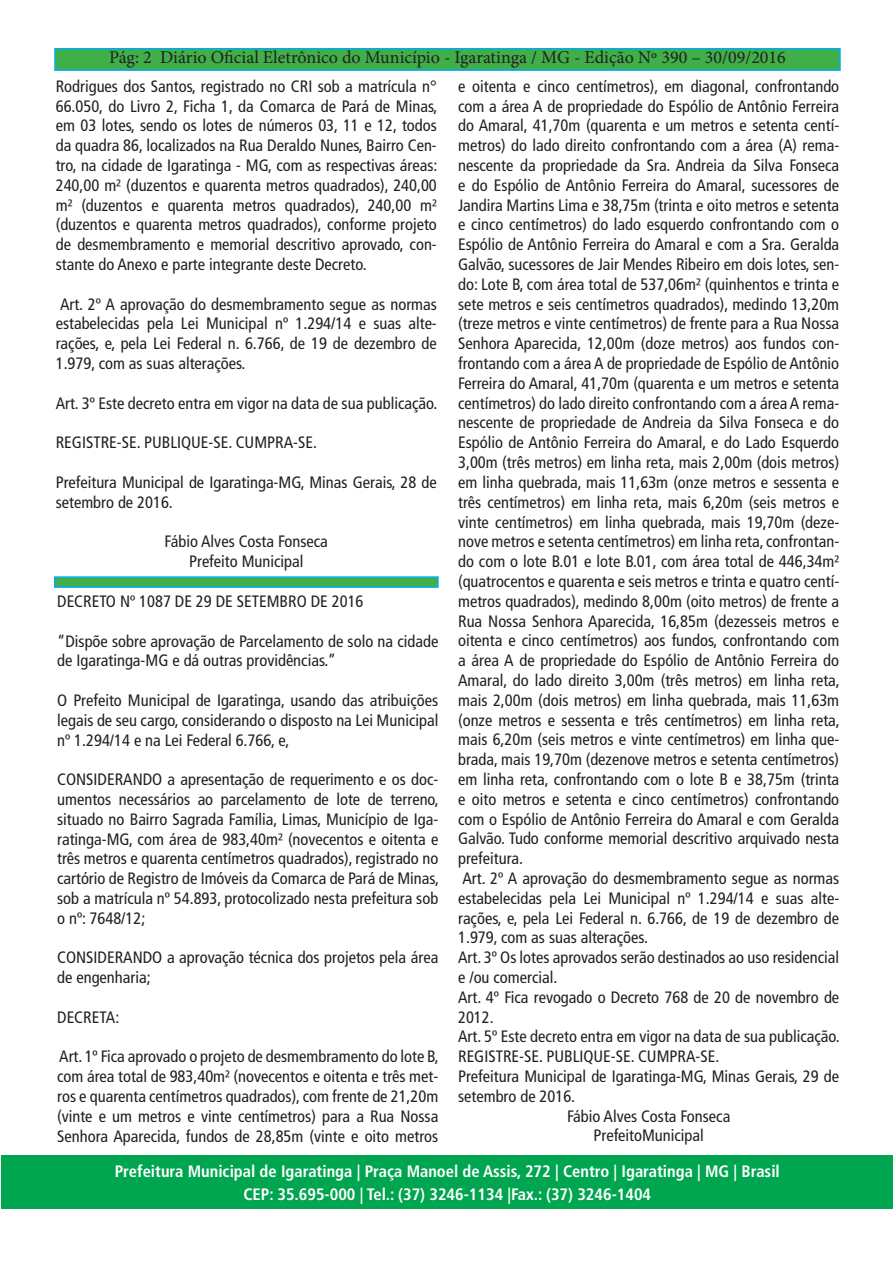
<style>
.page{position:relative;width:893px;height:1263px;background:#fff}
.page>*{position:absolute;margin:0;border:0;box-sizing:border-box;transform-origin:0 0}
.t1{font:18px "Minion Pro";color:#231f20}
.t2{font:condensed 16.5px/19.8px "Frutiger LT Std";color:#231f20;text-align:justify}
.t3{font:700 condensed 16.5px "Frutiger LT Std";color:#fff}
</style>
<div class="page">
<div style="left:1px;top:1155px;width:892px;height:54px;background:#00a54f"></div>
<div style="left:55px;top:49px;width:785px;height:21px;background:#40ae49"></div>
<div style="left:54px;top:48px;width:787px;height:23px;border:2px solid #00aeef"></div>
<div style="left:54px;top:576px;width:385px;height:12px;background:#40ae49;border:2px solid #00aeef"></div>
<p class="t1" style="left:109px;top:45px;width:678px">Pág: 2 Diário Oficial Eletrônico do Município - Igaratinga / MG - Edição Nº 390 – 30/09/2016</p>
<p class="t2" style="left:56px;top:76px;width:383px">Rodrigues dos Santos, registrado no CRI sob a matrícula n° 66.050, do Livro 2, Ficha 1, da Comarca de Pará de Minas, em 03 lotes, sendo os lotes de números 03, 11 e 12, todos da quadra 86, localizados na Rua Deraldo Nunes, Bairro Cen&shy;tro, na cidade de Igaratinga - MG, com as respectivas áreas:<br>240,00 m² (duzentos e quarenta metros quadrados), 240,00 m² (duzentos e quarenta metros quadrados), 240,00 m² (duzentos e quarenta metros quadrados), conforme projeto de desmembramento e memorial descritivo aprovado, con&shy;stante do Anexo e parte integrante deste Decreto.</p>
<p class="t2" style="left:56px;top:294px;width:383px">Art. 2º A aprovação do desmembramento segue as normas estabelecidas pela Lei Municipal nº 1.294/14 e suas alte&shy;rações, e, pela Lei Federal n. 6.766, de 19 de dezembro de 1.979, com as suas alterações.</p>
<p class="t2" style="left:56px;top:393px;width:383px">Art. 3º Este decreto entra em vigor na data de sua publicação.</p>
<p class="t2" style="left:56px;top:433px;width:263px">REGISTRE-SE. PUBLIQUE-SE. CUMPRA-SE.</p>
<p class="t2" style="left:56px;top:472px;width:383px">Prefeitura Municipal de Igaratinga-MG, Minas Gerais, 28 de setembro de 2016.</p>
<p class="t2" style="left:165px;top:532px;width:165px">Fábio Alves Costa Fonseca</p>
<p class="t2" style="left:189px;top:552px;width:116px">Prefeito Municipal</p>
<p class="t2" style="left:458px;top:76px;width:383px">e oitenta e cinco centímetros), em diagonal, confrontando com a área A de propriedade do Espólio de Antônio Ferreira do Amaral, 41,70m (quarenta e um metros e setenta centí&shy;metros) do lado direito confrontando com a área (A) rema&shy;nescente da propriedade da Sra. Andreia da Silva Fonseca e do Espólio de Antônio Ferreira do Amaral, sucessores de Jandira Martins Lima e 38,75m (trinta e oito metros e setenta e cinco centímetros) do lado esquerdo confrontando com o Espólio de Antônio Ferreira do Amaral e com a Sra. Geralda Galvão, sucessores de Jair Mendes Ribeiro em dois lotes, sen&shy;do: Lote B, com área total de 537,06m² (quinhentos e trinta e sete metros e seis centímetros quadrados), medindo 13,20m (treze metros e vinte centímetros) de frente para a Rua Nossa Senhora Aparecida, 12,00m (doze metros) aos fundos con&shy;frontando com a área A de propriedade de Espólio de Antônio Ferreira do Amaral, 41,70m (quarenta e um metros e setenta centímetros) do lado direito confrontando com a área A rema&shy;nescente de propriedade de Andreia da Silva Fonseca e do Espólio de Antônio Ferreira do Amaral, e do Lado Esquerdo 3,00m (três metros) em linha reta, mais 2,00m (dois metros) em linha quebrada, mais 11,63m (onze metros e sessenta e três centímetros) em linha reta, mais 6,20m (seis metros e vinte centímetros) em linha quebrada, mais 19,70m (deze&shy;nove metros e setenta centímetros) em linha reta, confrontan&shy;do com o lote B.01 e lote B.01, com área total de 446,34m² (quatrocentos e quarenta e seis metros e trinta e quatro centí&shy;metros quadrados), medindo 8,00m (oito metros) de frente a Rua Nossa Senhora Aparecida, 16,85m (dezesseis metros e oitenta e cinco centímetros) aos fundos, confrontando com a área A de propriedade do Espólio de Antônio Ferreira do Amaral, do lado direito 3,00m (três metros) em linha reta, mais 2,00m (dois metros) em linha quebrada, mais 11,63m (onze metros e sessenta e três centímetros) em linha reta, mais 6,20m (seis metros e vinte centímetros) em linha que&shy;brada, mais 19,70m (dezenove metros e setenta centímetros) em linha reta, confrontando com o lote B e 38,75m (trinta e oito metros e setenta e cinco centímetros) confrontando com o Espólio de Antônio Ferreira do Amaral e com Geralda Galvão. Tudo conforme memorial descritivo arquivado nesta prefeitura.</p>
<p class="t2" style="left:458px;top:868px;width:383px">Art. 2º A aprovação do desmembramento segue as normas estabelecidas pela Lei Municipal nº 1.294/14 e suas alte&shy;rações, e, pela Lei Federal n. 6.766, de 19 de dezembro de 1.979, com as suas alterações.</p>
<p class="t2" style="left:458px;top:948px;width:383px">Art. 3º Os lotes aprovados serão destinados ao uso residencial e /ou comercial.</p>
<p class="t2" style="left:458px;top:987px;width:383px">Art. 4º Fica revogado o Decreto 768 de 20 de novembro de<br>2012.</p>
<p class="t2" style="left:458px;top:1027px;width:383px">Art. 5º Este decreto entra em vigor na data de sua publicação.</p>
<p class="t2" style="left:458px;top:1047px;width:263px">REGISTRE-SE. PUBLIQUE-SE. CUMPRA-SE.</p>
<p class="t2" style="left:458px;top:1066px;width:383px">Prefeitura Municipal de Igaratinga-MG, Minas Gerais, 29 de setembro de 2016.</p>
<p class="t2" style="left:567px;top:1106px;width:165px">Fábio Alves Costa Fonseca</p>
<p class="t2" style="left:593px;top:1126px;width:112px">PrefeitoMunicipal</p>
<p class="t2" style="left:57px;top:591px;width:308px">DECRETO Nº 1087 DE 29 DE SETEMBRO DE 2016</p>
<p class="t2" style="left:57px;top:631px;width:383px">“Dispõe sobre aprovação de Parcelamento de solo na cidade de Igaratinga-MG e dá outras providências.”</p>
<p class="t2" style="left:57px;top:690px;width:383px">O Prefeito Municipal de Igaratinga, usando das atribuições legais de seu cargo, considerando o disposto na Lei Municipal nº 1.294/14 e na Lei Federal 6.766, e,</p>
<p class="t2" style="left:57px;top:770px;width:383px">CONSIDERANDO a apresentação de requerimento e os doc&shy;umentos necessários ao parcelamento de lote de terreno, situado no Bairro Sagrada Família, Limas, Município de Iga&shy;ratinga-MG, com área de 983,40m² (novecentos e oitenta e três metros e quarenta centímetros quadrados), registrado no cartório de Registro de Imóveis da Comarca de Pará de Minas, sob a matrícula nº 54.893, protocolizado nesta prefeitura sob o nº: 7648/12;</p>
<p class="t2" style="left:57px;top:948px;width:383px">CONSIDERANDO a aprovação técnica dos projetos pela área de engenharia;</p>
<p class="t2" style="left:57px;top:1007px;width:64px">DECRETA:</p>
<p class="t2" style="left:57px;top:1047px;width:383px">Art. 1º Fica aprovado o projeto de desmembramento do lote B, com área total de 983,40m² (novecentos e oitenta e três met&shy;ros e quarenta centímetros quadrados), com frente de 21,20m (vinte e um metros e vinte centímetros) para a Rua Nossa Senhora Aparecida, fundos de 28,85m (vinte e oito metros</p>
<p class="t3" style="left:115px;top:1161px;width:667px">Prefeitura Municipal de Igaratinga | Praça Manoel de Assis, 272 | Centro | Igaratinga | MG | Brasil</p>
<p class="t3" style="left:243px;top:1184px;width:409px">CEP: 35.695-000 | Tel.: (37) 3246-1134 |Fax.: (37) 3246-1404</p>
</div>
